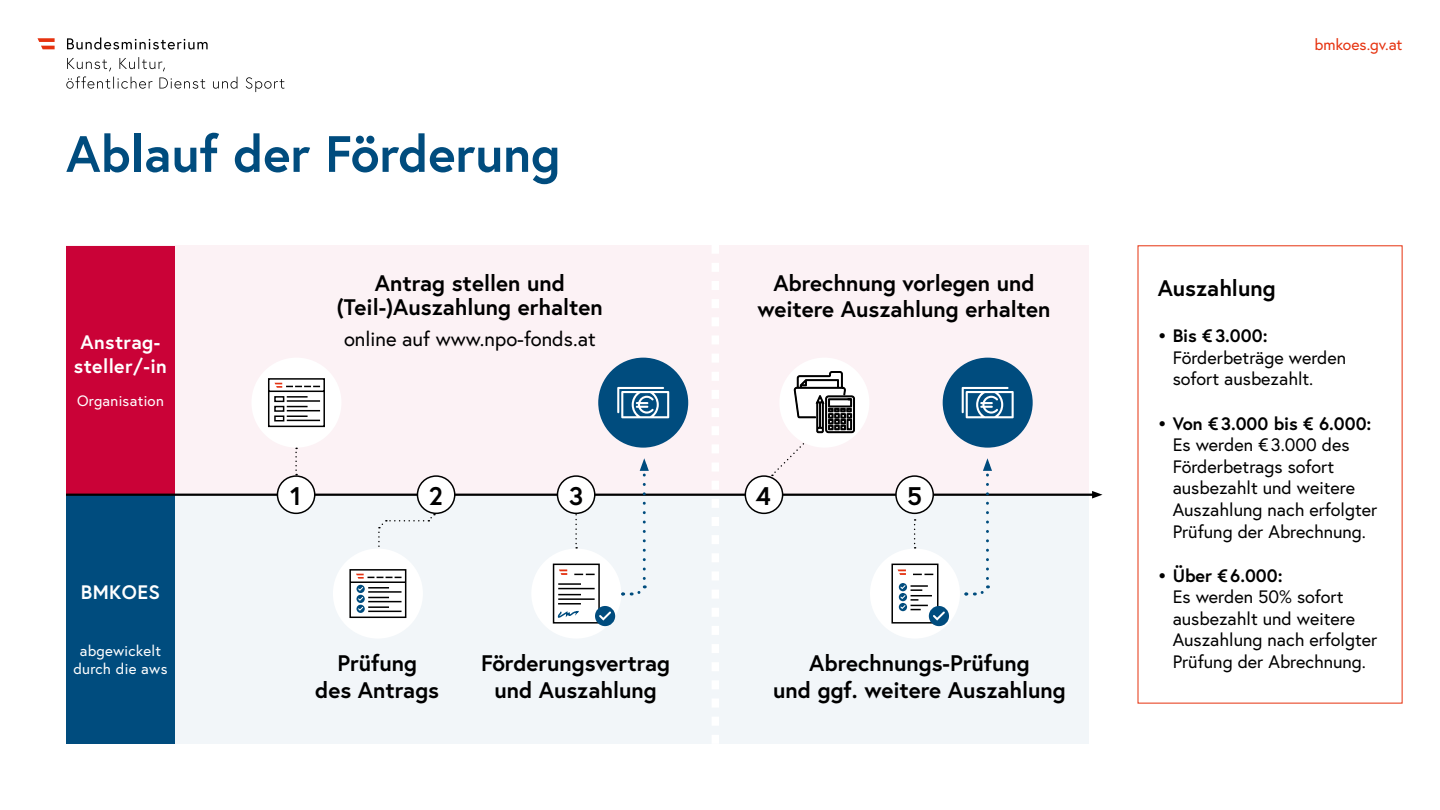
<style>
.page{position:relative;width:1440px;height:810px;background:#fff}
.page>*{position:absolute;margin:0;border:0;box-sizing:border-box;transform-origin:0 0}
.t1{font:700 51px "Europa Austria";color:#004c7e}
.t2{font:700 25.5px "Europa Austria";color:#000}
.t3{font:700 22.5px/27px "Europa Austria";color:#000;text-align:center}
.t4{font:20.25px "Europa Austria";color:#000}
.t5{font:700 19.5px/23.4px "Europa Austria";letter-spacing:.02em;color:#fff;text-align:center}
.t6{font:18px/21.6px "Europa Austria";color:#000}
.t7{font:15.67px "Europa Austria";letter-spacing:-.005em;color:#e6320f}
.t8{font:15px/18px "Europa Austria";letter-spacing:.02em;color:#fff;text-align:center}
.s1{font-weight:700}
</style>
<div class="page">
<svg style="left:66px;top:57px;width:219px;height:35px"></svg>
<svg style="left:67px;top:37px;width:141px;height:13px"></svg>
<svg style="left:38px;top:38px;width:17px;height:11px"></svg>
<div style="left:66px;top:495px;width:1023px;height:249px;background:#f2f6f9"></div>
<div style="left:66px;top:495px;width:109px;height:249px;background:#004c7e"></div>
<div style="left:66px;top:245px;width:1023px;height:250px;background:#fcf2f5"></div>
<div style="left:66px;top:246px;width:109px;height:249px;background:#ca0237"></div>
<hr style="left:66px;top:494px;width:1030px;height:2px;background:#000">
<svg style="left:1092px;top:491px;width:10px;height:8px"></svg>
<div style="left:251px;top:358px;width:90px;height:90px;background:#fff;border-radius:50%"></div>
<div style="left:870px;top:549px;width:90px;height:90px;background:#fff;border-radius:50%"></div>
<div style="left:531px;top:549px;width:90px;height:90px;background:#fff;border-radius:50%"></div>
<svg style="left:268px;top:378px;width:57px;height:50px"></svg>
<div style="left:277px;top:476px;width:38px;height:37px;background:#fff;border-radius:50%"></div>
<div style="left:277px;top:475px;width:38px;height:39px;border:2px solid #000;border-radius:50%"></div>
<div style="left:896px;top:476px;width:37px;height:37px;background:#fff;border-radius:50%"></div>
<div style="left:895px;top:475px;width:39px;height:39px;border:2px solid #000;border-radius:50%"></div>
<svg style="left:295px;top:448px;width:2px;height:27px"></svg>
<svg style="left:914px;top:519px;width:2px;height:30px"></svg>
<svg style="left:575px;top:514px;width:2px;height:35px"></svg>
<svg style="left:899px;top:583px;width:8px;height:8px"></svg>
<svg style="left:623px;top:458px;width:26px;height:138px"></svg>
<svg style="left:966px;top:458px;width:26px;height:138px"></svg>
<div style="left:598px;top:358px;width:90px;height:90px;background:#004c7e;border-radius:50%"></div>
<svg style="left:617px;top:387px;width:52px;height:31px"></svg>
<div style="left:943px;top:358px;width:90px;height:90px;background:#004c7e;border-radius:50%"></div>
<svg style="left:962px;top:387px;width:52px;height:31px"></svg>
<svg style="left:557px;top:610px;width:22px;height:8px"></svg>
<div style="left:553px;top:564px;width:47px;height:60px;border:2px solid #000"></div>
<svg style="left:574px;top:574px;width:21px;height:1px"></svg>
<hr style="left:558px;top:583px;width:23px;height:2px;background:#000">
<hr style="left:558px;top:588px;width:37px;height:1px;background:#000">
<svg style="left:558px;top:594px;width:23px;height:1px"></svg>
<hr style="left:558px;top:598px;width:37px;height:2px;background:#000">
<svg style="left:559px;top:569px;width:8px;height:6px"></svg>
<hr style="left:558px;top:603px;width:23px;height:2px;background:#000">
<div style="left:891px;top:564px;width:47px;height:60px;border:2px solid #000"></div>
<svg style="left:913px;top:574px;width:20px;height:1px"></svg>
<svg style="left:898px;top:569px;width:8px;height:6px"></svg>
<div style="left:595px;top:606px;width:20px;height:20px;background:#004c7e;border-radius:50%"></div>
<svg style="left:599px;top:611px;width:12px;height:10px"></svg>
<div style="left:929px;top:606px;width:20px;height:20px;background:#004c7e;border-radius:50%"></div>
<svg style="left:900px;top:585px;width:47px;height:37px"></svg>
<svg style="left:378px;top:514px;width:57px;height:33px"></svg>
<div style="left:333px;top:549px;width:90px;height:90px;background:#fff;border-radius:50%"></div>
<svg style="left:349px;top:569px;width:58px;height:50px"></svg>
<div style="left:417px;top:476px;width:38px;height:37px;background:#fff;border-radius:50%"></div>
<div style="left:417px;top:475px;width:38px;height:39px;border:2px solid #000;border-radius:50%"></div>
<div style="left:557px;top:476px;width:38px;height:37px;background:#fff;border-radius:50%"></div>
<div style="left:557px;top:475px;width:39px;height:39px;border:2px solid #000;border-radius:50%"></div>
<svg style="left:772px;top:443px;width:32px;height:33px"></svg>
<div style="left:779px;top:358px;width:90px;height:90px;background:#fff;border-radius:50%"></div>
<svg style="left:794px;top:371px;width:61px;height:62px"></svg>
<div style="left:745px;top:476px;width:38px;height:37px;background:#fff;border-radius:50%"></div>
<div style="left:745px;top:475px;width:38px;height:39px;border:2px solid #000;border-radius:50%"></div>
<svg style="left:712px;top:245px;width:7px;height:499px"></svg>
<h2 class="t1" style="left:66px;top:119px;width:496px">Ablauf der Förderung</h2>
<p class="t5" style="left:74px;top:330px;width:94px">Anstrag&shy;steller/-in</p>
<p class="t8" style="left:77px;top:392px;width:88px">Organisation</p>
<h3 class="t3" style="left:337px;top:270px;width:267px;line-height:24px">Antrag stellen und (Teil-)Auszahlung erhalten</h3>
<p class="t4" style="left:344px;top:326px;width:253px">online auf www.npo-fonds.at</p>
<p class="t3" style="left:757px;top:270px;width:295px;line-height:25.5px">Abrechnung vorlegen und weitere Auszahlung erhalten</p>
<p class="t5" style="left:81px;top:580px;width:81px">BMKOES</p>
<p class="t8" style="left:73px;top:641px;width:96px">abgewickelt durch die aws</p>
<h2 class="t2" style="left:429px;top:478px;width:16px">2</h2>
<h2 class="t2" style="left:569px;top:478px;width:16px">3</h2>
<h2 class="t2" style="left:756px;top:478px;width:17px">4</h2>
<h2 class="t2" style="left:290px;top:478px;width:13px">1</h2>
<h2 class="t2" style="left:907px;top:478px;width:16px">5</h2>
<p class="t3" style="left:315px;top:649px;width:125px">Prüfung<br>des Antrags</p>
<p class="t3" style="left:773px;top:649px;width:294px">Abrechnungs-Prüfung<br>und ggf. weitere Auszahlung</p>
<p class="t3" style="left:481px;top:649px;width:191px">Förderungsvertrag und Auszahlung</p>
<p class="t7" style="left:1314px;top:34px;width:90px">bmkoes.gv.at</p>
<h3 class="t3" style="left:1158px;top:274px;width:119px">Auszahlung</h3>
<p class="t6" style="left:1173px;top:325px;width:175px;text-indent:-15px"><span class="s1">• Bis €3.000:<br></span>Förderbeträge werden sofort ausbezahlt.</p>
<p class="t6" style="left:1173px;top:412px;width:206px;text-indent:-15px"><span class="s1">• Von €3.000 bis € 6.000:<br></span>Es werden €3.000 des<br>Förderbetrags sofort ausbezahlt und weitere<br>Auszahlung nach erfolgter<br>Prüfung der Abrechnung.</p>
<p class="t6" style="left:1173px;top:564px;width:206px;text-indent:-15px"><span class="s1">• Über €6.000:<br></span>Es werden 50% sofort ausbezahlt und weitere<br>Auszahlung nach erfolgter<br>Prüfung der Abrechnung.</p>
</div>
